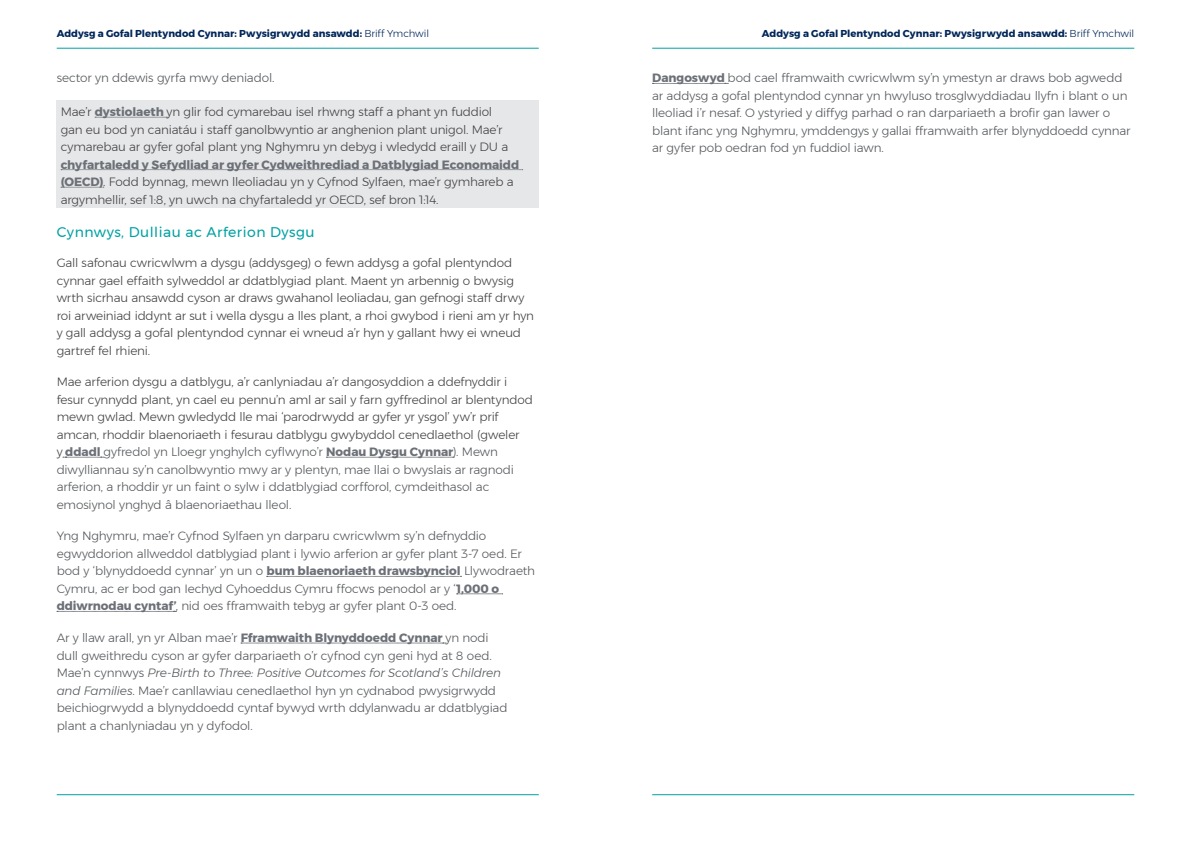
<style>
.page{position:relative;width:1191px;height:842px;background:#fff}
.page>*{position:absolute;margin:0;border:0;box-sizing:border-box;transform-origin:0 0}
.t1{font:14px "Montserrat";letter-spacing:.035em;color:#00a1a2}
.t2{font:300 12px/17.5px "Montserrat";letter-spacing:-.015em;color:#414042}
.t3{font:300 12px/17.5px "Montserrat";letter-spacing:-.015em;color:#53565a}
.t4{font:700 10px "Montserrat";color:#002659}
.s1{font-weight:300}
.s2{font-weight:700;color:#6c7077}
.s3{color:#53565a}
.s4{font-style:italic}
</style>
<div class="page">
<hr style="left:57px;top:794px;width:482px;height:1px;background:#00a1a2">
<hr style="left:652px;top:794px;width:482px;height:1px;background:#00a1a2">
<hr style="left:57px;top:48px;width:482px;height:1px;background:#00a1a2">
<hr style="left:652px;top:48px;width:482px;height:1px;background:#00a1a2">
<svg style="left:63px;top:457px;width:41px;height:1px"></svg>
<svg style="left:326px;top:457px;width:128px;height:1px"></svg>
<svg style="left:267px;top:576px;width:194px;height:1px"></svg>
<svg style="left:456px;top:594px;width:46px;height:1px"></svg>
<svg style="left:57px;top:611px;width:119px;height:1px"></svg>
<svg style="left:241px;top:643px;width:205px;height:1px"></svg>
<div style="left:57px;top:101px;width:482px;height:107px;background:#e6e7e8"></div>
<svg style="left:95px;top:117px;width:72px;height:1px"></svg>
<svg style="left:61px;top:169px;width:462px;height:1px"></svg>
<svg style="left:61px;top:187px;width:43px;height:1px"></svg>
<svg style="left:652px;top:83px;width:76px;height:1px"></svg>
<p class="t4" style="left:57px;top:25px;width:374px">Addysg a Gofal Plentyndod Cynnar: Pwysigrwydd ansawdd: <span class="s1">Briff Ymchwil</span></p>
<p class="t4" style="left:762px;top:25px;width:374px">Addysg a Gofal Plentyndod Cynnar: Pwysigrwydd ansawdd: <span class="s1">Briff Ymchwil</span></p>
<p class="t3" style="left:57px;top:69px;width:219px">sector yn ddewis gyrfa mwy deniadol.</p>
<p class="t2" style="left:61px;top:103px;width:449px">Mae’r <span class="s2">dystiolaeth</span> yn glir fod cymarebau isel rhwng staff a phant yn fuddiol gan eu bod yn caniatáu i staff ganolbwyntio ar anghenion plant unigol. Mae’r cymarebau ar gyfer gofal plant yng Nghymru yn debyg i wledydd eraill y DU a</p>
<p class="t2" style="left:61px;top:156px;width:460px"><span class="s2">chyfartaledd y Sefydliad ar gyfer Cydweithrediad a Datblygiad Economaidd (OECD)</span>. Fodd bynnag, mewn lleoliadau yn y Cyfnod Sylfaen, mae’r gymhareb a argymhellir, sef 1:8, yn uwch na chyfartaledd yr OECD, sef bron 1:14.</p>
<p class="t1" style="left:57px;top:221px;width:259px">Cynnwys, Dulliau ac Arferion Dysgu</p>
<p class="t2" style="left:57px;top:254px;width:479px">Gall safonau cwricwlwm a dysgu (addysgeg) o fewn addysg a gofal plentyndod cynnar gael effaith sylweddol ar ddatblygiad plant. Maent yn arbennig o bwysig wrth sicrhau ansawdd cyson ar draws gwahanol leoliadau, gan gefnogi staff drwy roi arweiniad iddynt ar sut i wella dysgu a lles plant, a rhoi gwybod i rieni am yr hyn y gall addysg a gofal plentyndod cynnar ei wneud a’r hyn y gallant hwy ei wneud gartref fel rhieni.</p>
<p class="t2" style="left:57px;top:373px;width:478px">Mae arferion dysgu a datblygu, a’r canlyniadau a’r dangosyddion a ddefnyddir i fesur cynnydd plant, yn cael eu pennu’n aml ar sail y farn gyffredinol ar blentyndod mewn gwlad. Mewn gwledydd lle mai ‘parodrwydd ar gyfer yr ysgol’ yw’r prif amcan, rhoddir blaenoriaeth i fesurau datblygu gwybyddol cenedlaethol (gweler<br>y <span class="s2">ddadl</span> <span class="s3">gyfredol yn Lloegr ynghylch cyflwyno’r</span> <span class="s2">Nodau Dysgu Cynnar</span><span class="s3">). Mewn diwylliannau sy’n canolbwyntio mwy ar y plentyn, mae llai o bwyslais ar ragnodi arferion, a rhoddir yr un faint o sylw i ddatblygiad corfforol, cymdeithasol ac emosiynol ynghyd â blaenoriaethau lleol.</span></p>
<p class="t3" style="left:57px;top:527px;width:480px">Yng Nghymru, mae’r Cyfnod Sylfaen yn darparu cwricwlwm sy’n defnyddio egwyddorion allweddol datblygiad plant i lywio arferion ar gyfer plant 3-7 oed. Er bod y ‘blynyddoedd cynnar’ yn un o <span class="s2">bum blaenoriaeth drawsbynciol</span> Llywodraeth Cymru, ac er bod gan Iechyd Cyhoeddus Cymru ffocws penodol ar y ‘<span class="s2">1,000 o ddiwrnodau cyntaf’</span>, nid oes fframwaith tebyg ar gyfer plant 0-3 oed.</p>
<p class="t3" style="left:57px;top:629px;width:452px">Ar y llaw arall, yn yr Alban mae’r <span class="s2">Fframwaith Blynyddoedd Cynnar</span> yn nodi dull gweithredu cyson ar gyfer darpariaeth o’r cyfnod cyn geni hyd at 8 oed.<br>Mae’n cynnwys <span class="s4">Pre-Birth to Three: Positive Outcomes for Scotland’s Children and Families</span>. Mae’r canllawiau cenedlaethol hyn yn cydnabod pwysigrwydd beichiogrwydd a blynyddoedd cyntaf bywyd wrth ddylanwadu ar ddatblygiad plant a chanlyniadau yn y dyfodol.</p>
<p class="t3" style="left:652px;top:69px;width:480px"><span class="s2">Dangoswyd</span> bod cael fframwaith cwricwlwm sy’n ymestyn ar draws bob agwedd ar addysg a gofal plentyndod cynnar yn hwyluso trosglwyddiadau llyfn i blant o un lleoliad i’r nesaf. O ystyried y diffyg parhad o ran darpariaeth a brofir gan lawer o blant ifanc yng Nghymru, ymddengys y gallai fframwaith arfer blynyddoedd cynnar ar gyfer pob oedran fod yn fuddiol iawn.</p>
</div>
